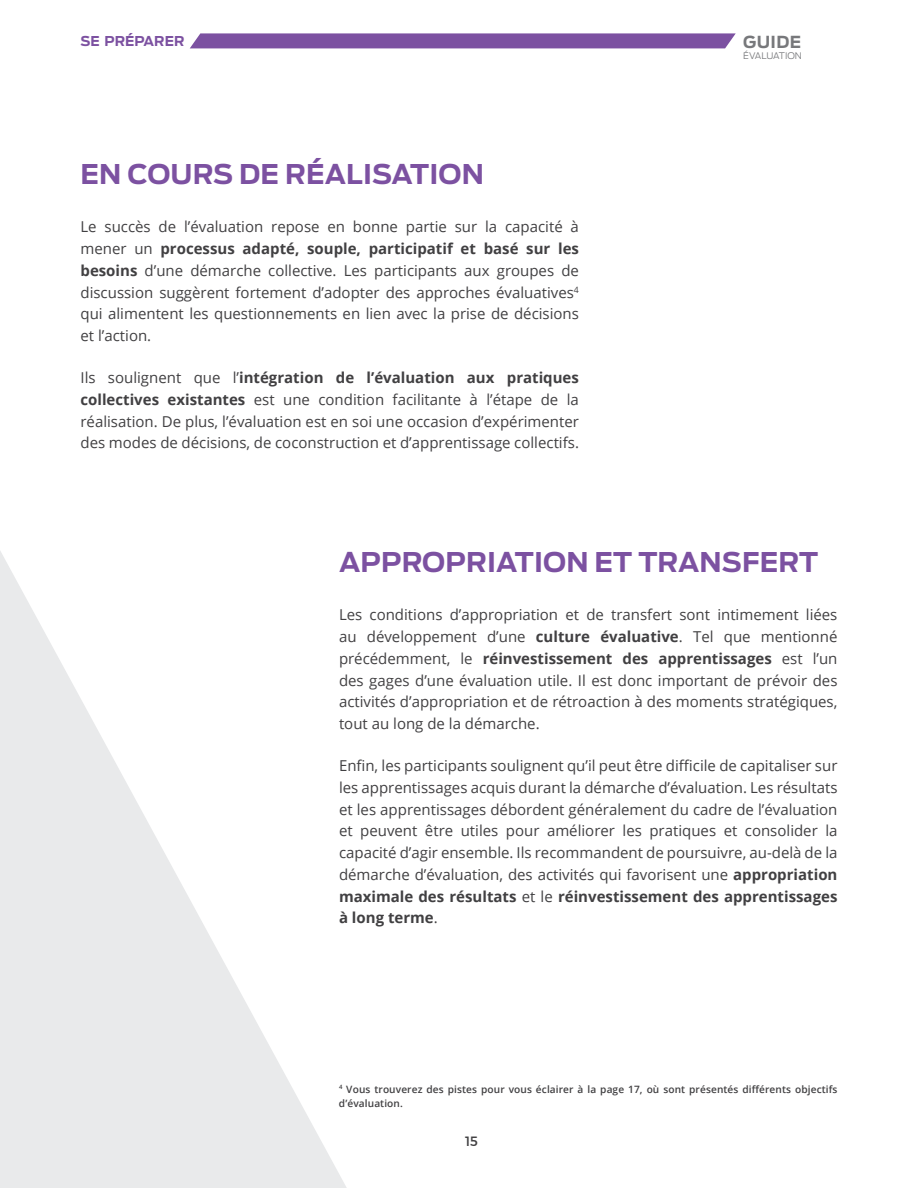
<style>
.page{position:relative;width:918px;height:1188px;background:#fff}
.page>*{position:absolute;margin:0;border:0;box-sizing:border-box;transform-origin:0 0}
.t1{font:700 27px "Antenna";letter-spacing:.005em;color:#7c51a1}
.t2{font:700 16.5px "Antenna";letter-spacing:.025em;color:#77787b}
.t3{font:15px/21.8px "Open Sans";color:#414042;text-align:justify}
.t4{font:700 13.5px "Antenna";color:#7c51a1}
.t5{font:13.5px "Montserrat";color:#414042}
.t6{font:600 10.2px/14.2px "Open Sans";letter-spacing:.01em;color:#414042}
.t7{font:300 9px "Antenna";color:#77787b}
.s1{font-weight:700}
</style>
<div class="page">
<svg style="left:0;top:551px;width:347px;height:637px;fill:#f1f2f2"></svg>
<svg style="left:190px;top:33px;width:546px;height:15px;background:#8259a5"></svg>
<p class="t4" style="left:81px;top:33px;width:104px">SE PRÉPARER</p>
<p class="t2" style="left:743px;top:32px;width:59px">GUIDE</p>
<p class="t7" style="left:743px;top:50px;width:60px">ÉVALUATION</p>
<h1 class="t1" style="left:81px;top:158px;width:405px">EN COURS DE RÉALISATION</h1>
<p class="t3" style="left:81px;top:216px;width:500px">Le succès de l’évaluation repose en bonne partie sur la capacité à mener un <span class="s1">processus adapté, souple, participatif et basé sur les besoins</span> d’une démarche collective. Les participants aux groupes de discussion suggèrent fortement d’adopter des approches évaluatives<sup>4 </sup>qui alimentent les questionnements en lien avec la prise de décisions et l’action.</p>
<p class="t3" style="left:81px;top:366px;width:500px">Ils soulignent que l’<span class="s1">intégration de l’évaluation aux pratiques collectives existantes</span> est une condition facilitante à l’étape de la réalisation. De plus, l’évaluation est en soi une occasion d’expérimenter des modes de décisions, de coconstruction et d’apprentissage collectifs.</p>
<h1 class="t1" style="left:339px;top:546px;width:481px">APPROPRIATION ET TRANSFERT</h1>
<p class="t3" style="left:339px;top:604px;width:500px">Les conditions d’appropriation et de transfert sont intimement liées au développement d’une <span class="s1">culture évaluative</span>. Tel que mentionné précédemment, le <span class="s1">réinvestissement des apprentissages</span> est l’un des gages d’une évaluation utile. Il est donc important de prévoir des activités d’appropriation et de rétroaction à des moments stratégiques, tout au long de la démarche.</p>
<p class="t3" style="left:339px;top:754px;width:500px">Enfin, les participants soulignent qu’il peut être difficile de capitaliser sur les apprentissages acquis durant la démarche d’évaluation. Les résultats et les apprentissages débordent généralement du cadre de l’évaluation et peuvent être utiles pour améliorer les pratiques et consolider la capacité d’agir ensemble. Ils recommandent de poursuivre, au-delà de la démarche d’évaluation, des activités qui favorisent une <span class="s1">appropriation maximale des résultats</span> et le <span class="s1">réinvestissement des apprentissages à long terme</span>.</p>
<p class="t6" style="left:339px;top:1082px;width:500px"><sup>4</sup> Vous trouverez des pistes pour vous éclairer à la page 17, où sont présentés différents objectifs d’évaluation.</p>
<p class="t5" style="left:465px;top:1130px;width:15px">15</p>
</div>
